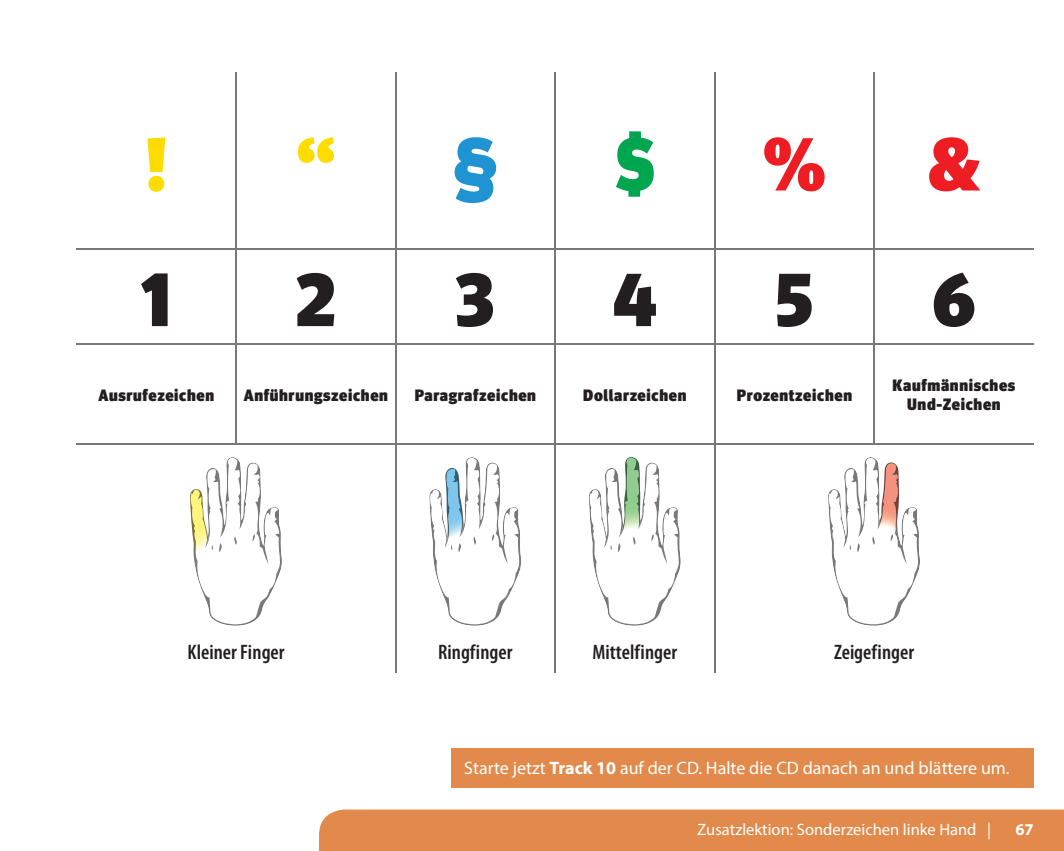
<style>
.page{position:relative;width:1064px;height:851px;background:#fff}
.page>*{position:absolute;margin:0;border:0;box-sizing:border-box;transform-origin:0 0}
.t1{font:900 75px "Meta Headline Pro";color:#231f20}
.t2{font:900 75px "Meta Headline Pro";color:#ffdc01}
.t3{font:900 75px "Meta Headline Pro";color:#ee1d23}
.t4{font:900 75px "Meta Headline Pro";color:#2094d2}
.t5{font:900 75px "Meta Headline Pro";color:#00a54f}
.t6{font:600 condensed 21px "Myriad Pro";color:#231f20}
.t7{font:18px "Myriad Pro";color:#fff}
.t8{font:900 16.5px/19.8px "Meta Headline Pro";letter-spacing:.04em;color:#231f20;text-align:center}
.t9{font:16.5px "Myriad Pro";color:#fff}
.t10{font:700 16.5px "Myriad Pro";color:#fff}
.s1{font-weight:700}
</style>
<div class="page">
<div style="left:319px;top:809px;width:744px;height:41px;background:#e28a4b"></div>
<hr style="left:235px;top:72px;width:2px;height:176px;background:#76787b">
<hr style="left:395px;top:72px;width:1px;height:176px;background:#76787b">
<hr style="left:554px;top:72px;width:2px;height:176px;background:#76787b">
<hr style="left:714px;top:72px;width:1px;height:176px;background:#76787b">
<hr style="left:77px;top:248px;width:318px;height:2px;background:#76787b">
<hr style="left:235px;top:250px;width:2px;height:93px;background:#76787b">
<hr style="left:395px;top:248px;width:160px;height:2px;background:#76787b">
<hr style="left:395px;top:250px;width:1px;height:93px;background:#76787b">
<hr style="left:555px;top:248px;width:159px;height:2px;background:#76787b">
<hr style="left:554px;top:250px;width:2px;height:93px;background:#76787b">
<hr style="left:714px;top:248px;width:160px;height:2px;background:#76787b">
<hr style="left:714px;top:250px;width:1px;height:93px;background:#76787b">
<hr style="left:874px;top:248px;width:159px;height:2px;background:#76787b">
<hr style="left:77px;top:343px;width:318px;height:1px;background:#76787b">
<hr style="left:235px;top:344px;width:2px;height:99px;background:#76787b">
<hr style="left:395px;top:343px;width:160px;height:1px;background:#76787b">
<hr style="left:395px;top:344px;width:1px;height:99px;background:#76787b">
<hr style="left:555px;top:343px;width:159px;height:1px;background:#76787b">
<hr style="left:554px;top:344px;width:2px;height:99px;background:#76787b">
<hr style="left:714px;top:343px;width:160px;height:1px;background:#76787b">
<hr style="left:714px;top:344px;width:1px;height:99px;background:#76787b">
<hr style="left:874px;top:343px;width:159px;height:1px;background:#76787b">
<hr style="left:77px;top:443px;width:478px;height:2px;background:#76787b">
<hr style="left:395px;top:445px;width:1px;height:185px;background:#76787b">
<hr style="left:555px;top:443px;width:159px;height:2px;background:#76787b">
<hr style="left:554px;top:445px;width:2px;height:185px;background:#76787b">
<hr style="left:714px;top:443px;width:160px;height:2px;background:#76787b">
<hr style="left:714px;top:445px;width:1px;height:185px;background:#76787b">
<hr style="left:874px;top:443px;width:159px;height:2px;background:#76787b">
<hr style="left:395px;top:630px;width:1px;height:42px;background:#76787b">
<hr style="left:554px;top:630px;width:2px;height:42px;background:#76787b">
<hr style="left:714px;top:630px;width:1px;height:42px;background:#76787b">
<hr style="left:873px;top:72px;width:2px;height:176px;background:#76787b">
<hr style="left:873px;top:250px;width:2px;height:93px;background:#76787b">
<hr style="left:873px;top:344px;width:2px;height:99px;background:#76787b">
<img style="left:190px;top:489px;width:5px;height:75px">
<svg style="left:195px;top:457px;width:87px;height:168px"></svg>
<svg style="left:429px;top:457px;width:92px;height:168px"></svg>
<img style="left:625px;top:457px;width:14px;height:5px">
<svg style="left:589px;top:462px;width:91px;height:163px"></svg>
<svg style="left:828px;top:457px;width:92px;height:168px"></svg>
<div style="left:451px;top:748px;width:582px;height:39px;background:#e28a4b"></div>
<h1 class="t2" style="left:146px;top:137px;width:21px">!</h1>
<h1 class="t2" style="left:297px;top:137px;width:40px">“</h1>
<h1 class="t4" style="left:454px;top:137px;width:45px">§</h1>
<h1 class="t5" style="left:615px;top:137px;width:40px">$</h1>
<h1 class="t3" style="left:762px;top:137px;width:65px">%</h1>
<h1 class="t3" style="left:928px;top:137px;width:52px">&amp;</h1>
<h1 class="t1" style="left:140px;top:272px;width:33px">1</h1>
<h1 class="t1" style="left:296px;top:272px;width:42px">2</h1>
<h1 class="t1" style="left:456px;top:272px;width:40px">3</h1>
<h1 class="t1" style="left:613px;top:272px;width:45px">4</h1>
<h1 class="t1" style="left:775px;top:272px;width:39px">5</h1>
<h1 class="t1" style="left:932px;top:272px;width:44px">6</h1>
<p class="t8" style="left:98px;top:386px;width:117px">Ausrufezeichen</p>
<p class="t8" style="left:244px;top:386px;width:146px">Anführungszeichen</p>
<p class="t8" style="left:415px;top:386px;width:123px">Paragrafzeichen</p>
<p class="t8" style="left:583px;top:386px;width:105px">Dollarzeichen</p>
<p class="t8" style="left:736px;top:386px;width:117px">Prozentzeichen</p>
<p class="t8" style="left:892px;top:376px;width:124px">Kaufmännisches<br>Und-Zeichen</p>
<p class="t6" style="left:187px;top:639px;width:99px">Kleiner Finger</p>
<p class="t6" style="left:438px;top:639px;width:76px">Ringfinger</p>
<p class="t6" style="left:592px;top:639px;width:86px">Mittelfinger</p>
<p class="t6" style="left:834px;top:639px;width:82px">Zeigefinger</p>
<p class="t7" style="left:464px;top:761px;width:547px">Starte jetzt <span class="s1">Track 10</span> auf der CD. Halte die CD danach an und blättere um.</p>
<p class="t9" style="left:697px;top:823px;width:295px">Zusatzlektion: Sonderzeichen linke Hand |</p>
<p class="t10" style="left:1015px;top:823px;width:20px">67</p>
</div>
